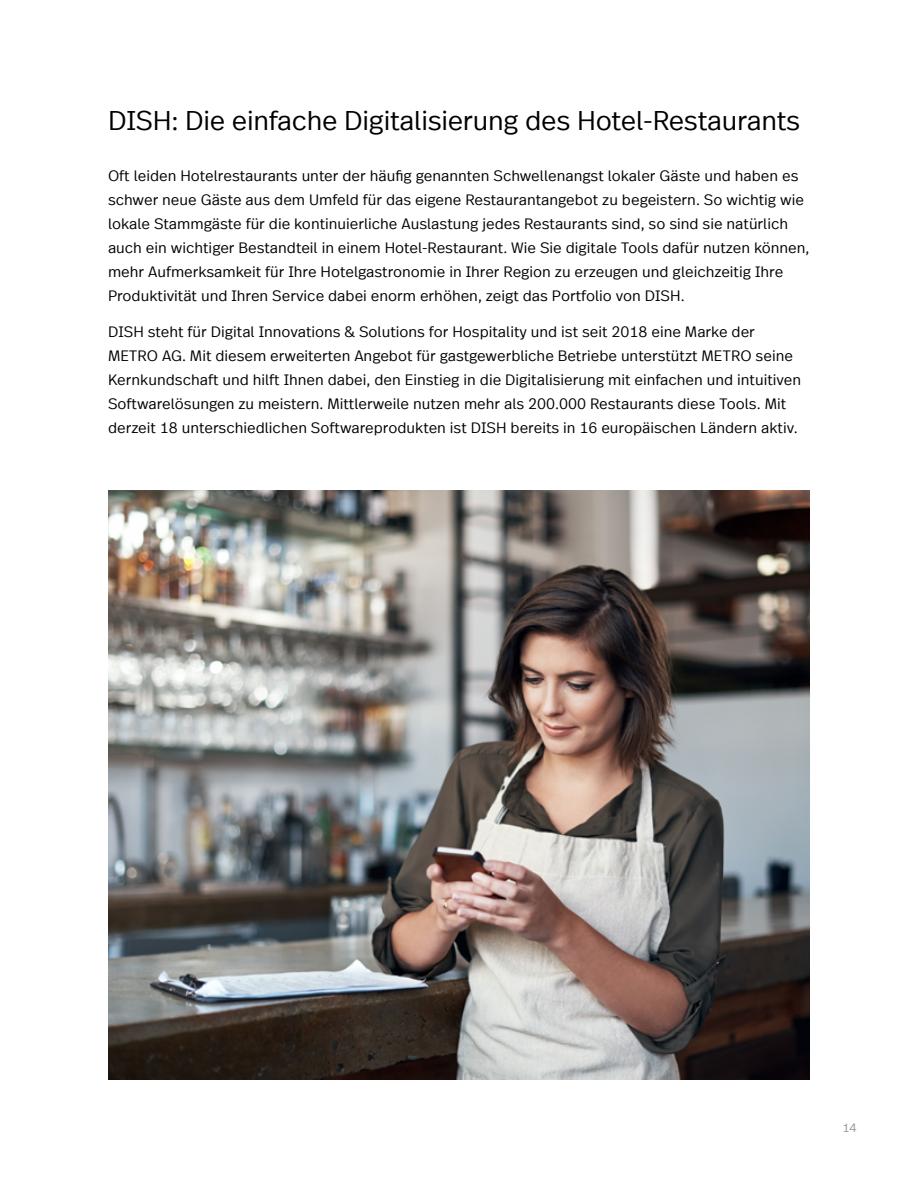
<style>
.page{position:relative;width:918px;height:1188px;background:#fff}
.page>*{position:absolute;margin:0;border:0;box-sizing:border-box;transform-origin:0 0}
.t1{font:300 27px "Real Text Offc";letter-spacing:-.01em;color:#000}
.Body{font:300 15px/24px "Real Text Offc";color:#000}
.t2{font:300 12px "Real Text Offc";color:#939393}
</style>
<div class="page">
<img style="left:108px;top:490px;width:702px;height:590px">
<h2 class="t1" style="left:108px;top:104px;width:694px">DISH: Die einfache Digitalisierung des Hotel-Restaurants</h2>
<p class="Body" style="left:108px;top:164px;width:703px">Oft leiden Hotelrestaurants unter der häufig genannten Schwellenangst lokaler Gäste und haben es schwer neue Gäste aus dem Umfeld für das eigene Restaurantangebot zu begeistern. So wichtig wie lokale Stammgäste für die kontinuierliche Auslastung jedes Restaurants sind, so sind sie natürlich auch ein wichtiger Bestandteil in einem Hotel-Restaurant. Wie Sie digitale Tools dafür nutzen können, mehr Aufmerksamkeit für Ihre Hotelgastronomie in Ihrer Region zu erzeugen und gleichzeitig Ihre Produktivität und Ihren Service dabei enorm erhöhen, zeigt das Portfolio von DISH.</p>
<p class="Body" style="left:108px;top:320px;width:695px">DISH steht für Digital Innovations &amp; Solutions for Hospitality und ist seit 2018 eine Marke der METRO AG. Mit diesem erweiterten Angebot für gastgewerbliche Betriebe unterstützt METRO seine Kernkundschaft und hilft Ihnen dabei, den Einstieg in die Digitalisierung mit einfachen und intuitiven Softwarelösungen zu meistern. Mittlerweile nutzen mehr als 200.000 Restaurants diese Tools. Mit derzeit 18 unterschiedlichen Softwareprodukten ist DISH bereits in 16 europäischen Ländern aktiv.</p>
<p class="t2" style="left:842px;top:1120px;width:16px">14</p>
</div>
